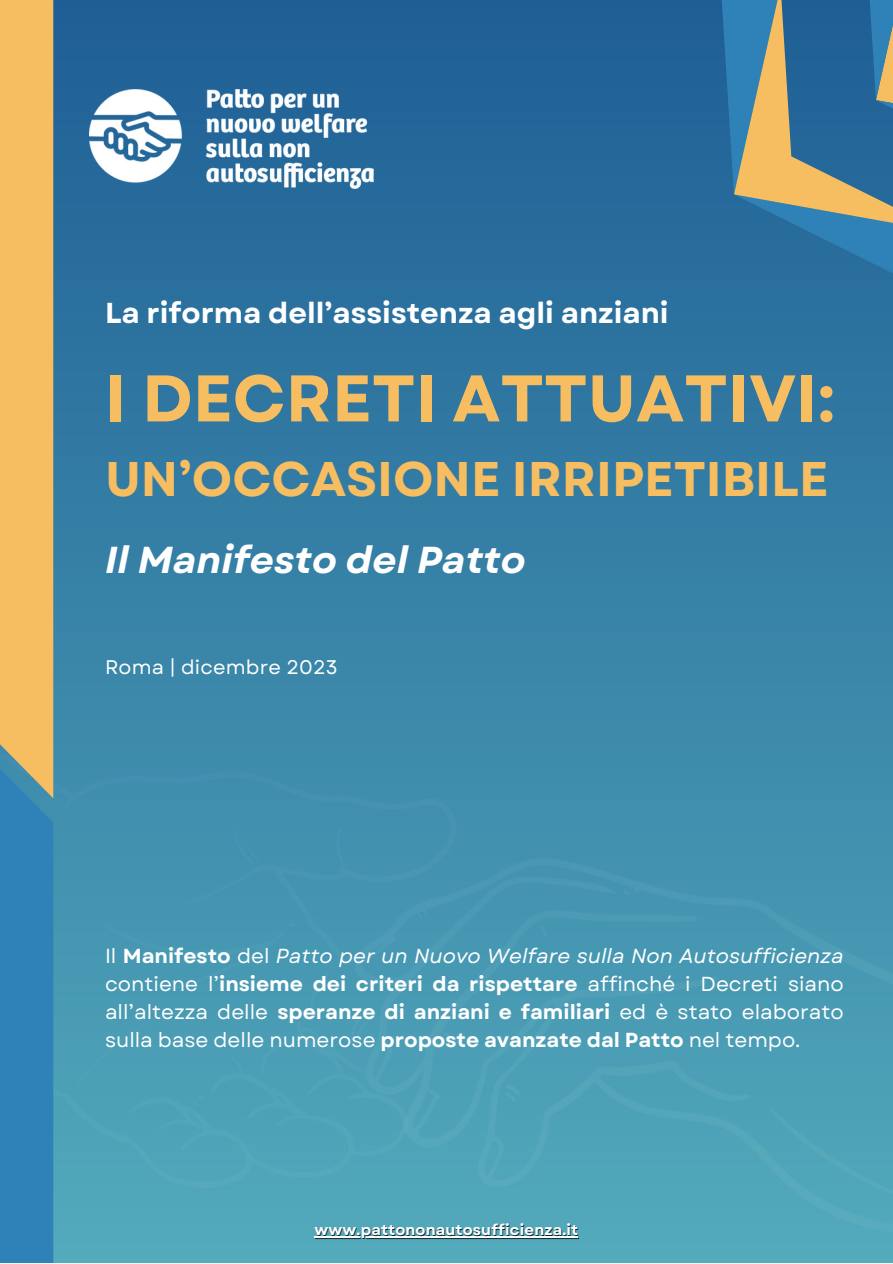
<style>
.page{position:relative;width:893px;height:1264px;background:#fff}
.page>*{position:absolute;margin:0;border:0;box-sizing:border-box;transform-origin:0 0}
.t1{font:700 65.7px "Garet";color:#f6bd61}
.t2{font:700 48.6px "Garet";color:#f6bd61}
.t3{font:italic 700 37.5px "Garet";color:#fff}
.t4{font:700 28.8px "Garet";color:#fff}
.t5{font:20.25px/28px "Garet";color:#fff;text-align:justify}
.t6{font:19.65px "Garet";letter-spacing:.01em;color:#fff}
.t7{font:700 15px "Garet";letter-spacing:.01em;color:#fff}
.s1{font-weight:700}
.s2{font-style:italic}
</style>
<div class="page">
<img style="left:0;top:0;width:892px;height:1262px">
<hr style="left:314px;top:1236px;width:264px;height:1px;background:#fff">
<p class="t4" style="left:105px;top:292px;width:565px">La riforma dell’assistenza agli anziani</p>
<p class="t1" style="left:105px;top:351px;width:731px">I DECRETI ATTUATIVI:</p>
<p class="t2" style="left:105px;top:444px;width:725px">UN’OCCASIONE IRRIPETIBILE</p>
<p class="t3" style="left:105px;top:533px;width:422px">Il Manifesto del Patto</p>
<p class="t6" style="left:105px;top:652px;width:234px">Roma | dicembre 2023</p>
<p class="t5" style="left:105px;top:941px;width:740px">Il <span class="s1">Manifesto</span> del <span class="s2">Patto per un Nuovo Welfare sulla Non Autosufficienza </span>contiene l’<span class="s1">insieme dei criteri da rispettare</span> affinché i Decreti siano all’altezza delle <span class="s1">speranze di anziani e familiari</span> ed è stato elaborato sulla base delle numerose <span class="s1">proposte avanzate dal Patto</span> nel tempo.</p>
<p class="t7" style="left:314px;top:1219px;width:265px">www.pattononautosufficienza.it</p>
</div>
